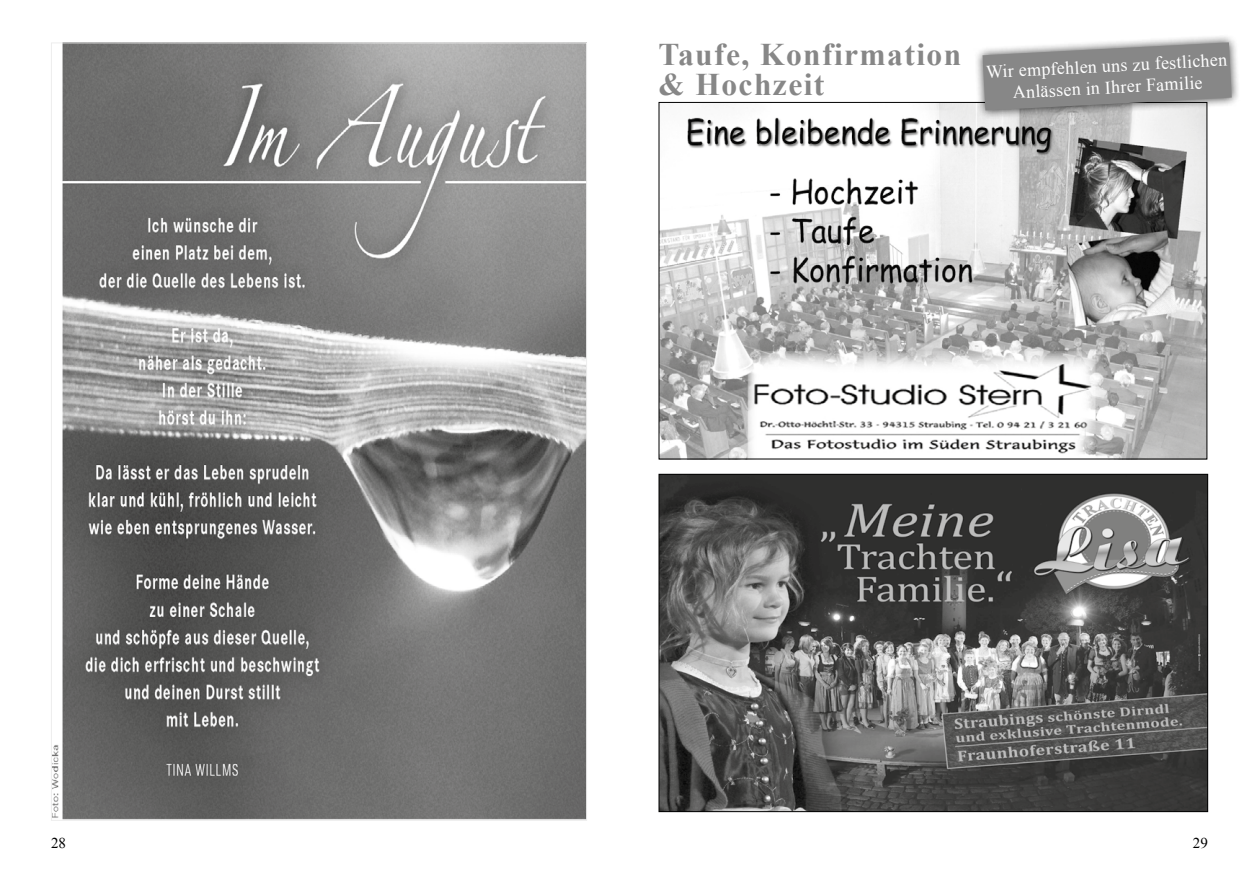
<style>
.page{position:relative;width:1259px;height:893px;background:#fff}
.page>*{position:absolute;margin:0;border:0;box-sizing:border-box;transform-origin:0 0}
.t1{font:700 31.5px/30px "Times New Roman";letter-spacing:.045em;color:#878787}
.t2{font:18px/21.6px "Times New Roman";color:#fff;text-align:center}
.t3{font:15px "Times New Roman";color:#000}
</style>
<div class="page">
<img style="left:660px;top:104px;width:545px;height:353px">
<img style="left:660px;top:476px;width:546px;height:334px">
<img style="left:53px;top:45px;width:532px;height:774px">
<div style="left:973px;top:33px;width:267px;height:86px;background:#000;opacity:.75"></div>
<svg style="left:982px;top:42px;width:249px;height:68px;background:#929292"></svg>
<h1 class="t1" style="left:658px;top:38px;width:304px">Taufe, Konfirmation &amp; Hochzeit</h1>
<p class="t2" style="left:985px;top:61px;width:243px;rotate:-3deg">Wir empfehlen uns zu festlichen<br>Anlässen in Ihrer Familie</p>
<p class="t3" style="left:51px;top:833px;width:16px">28</p>
<p class="t3" style="left:1193px;top:833px;width:16px">29</p>
</div>
